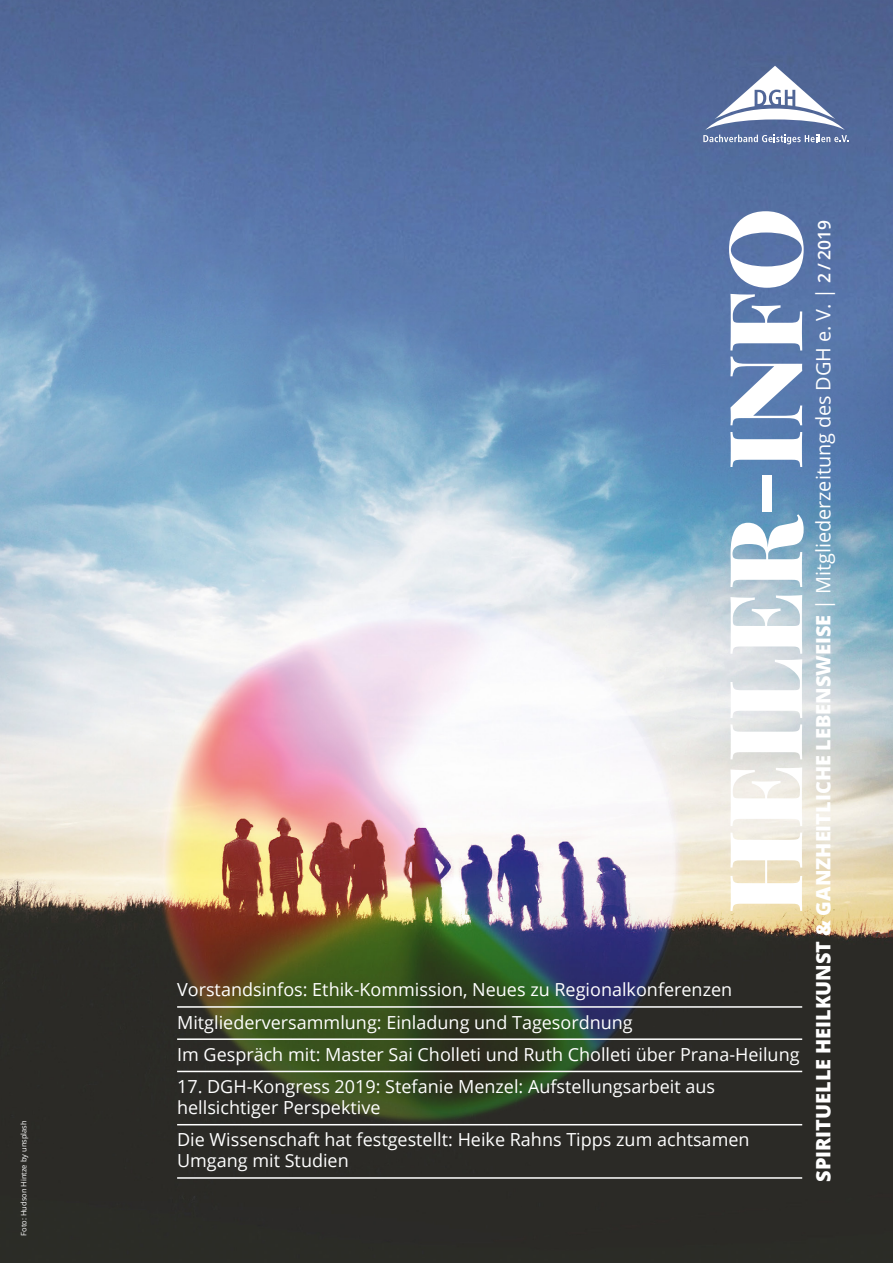
<style>
.page{position:relative;width:893px;height:1263px;background:#fff}
.page>*{position:absolute;margin:0;border:0;box-sizing:border-box;transform-origin:0 0}
.t1{font:900 101.4px "Playfair Display";letter-spacing:.01em;color:#fff}
.t2{font:800 19.8px "Open Sans";color:#fff}
.t3{font:18px/21px "Open Sans";color:#fff}
.t4{font:7.5px "Open Sans";color:#fff}
.s1{font-weight:400}
.s2{font-weight:600;font-size:17.4px}
</style>
<div class="page">
<img style="left:0;top:0;width:893px;height:1263px">
<hr style="left:177px;top:1006px;width:625px;height:2px;background:#fff">
<hr style="left:177px;top:1038px;width:625px;height:2px;background:#fff">
<hr style="left:177px;top:1071px;width:625px;height:1px;background:#fff">
<hr style="left:177px;top:1124px;width:625px;height:1px;background:#fff">
<hr style="left:177px;top:1177px;width:625px;height:2px;background:#fff">
<svg style="left:703px;top:66px;width:145px;height:78px"></svg>
<p class="t4" style="left:19px;top:1235px;width:117px;rotate:-90deg">Foto: Hudson Hintze by unsplash</p>
<p class="t1" style="left:699px;top:914px;width:708px;rotate:-90deg">HEILER-INFO</p>
<p class="t2" style="left:808px;top:1182px;width:964px;rotate:-90deg">SPIRITUELLE HEILKUNST &amp; GANZHEITLICHE LEBENSWEISE <span class="s1">| Mitgliederzeitung des DGH e. V. |</span> <span class="s2">2 / 2019</span></p>
<p class="t3" style="left:177px;top:979px;width:557px">Vorstandsinfos: Ethik-Kommission, Neues zu Regionalkonferenzen</p>
<p class="t3" style="left:177px;top:1011px;width:457px">Mitgliederversammlung: Einladung und Tagesordnung</p>
<p class="t3" style="left:177px;top:1043px;width:624px">Im Gespräch mit: Master Sai Cholleti und Ruth Cholleti über Prana-Heilung</p>
<p class="t3" style="left:177px;top:1076px;width:539px">17. DGH-Kongress 2019: Stefanie Menzel: Aufstellungsarbeit aus hellsichtiger Perspektive</p>
<p class="t3" style="left:177px;top:1129px;width:574px">Die Wissenschaft hat festgestellt: Heike Rahns Tipps zum achtsamen<br>Umgang mit Studien</p>
</div>
